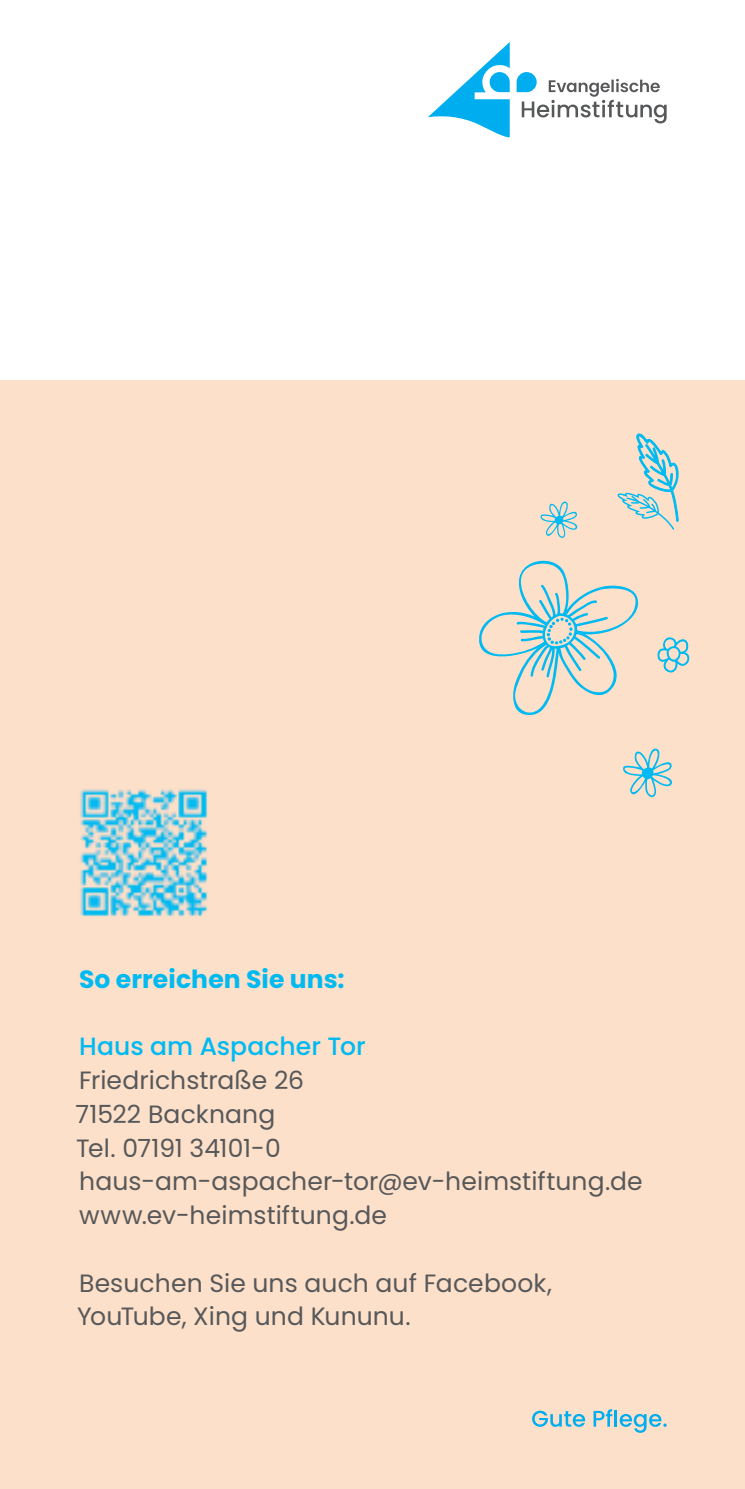
<style>
.page{position:relative;width:745px;height:1489px;background:#fff}
.page>*{position:absolute;margin:0;border:0;box-sizing:border-box;transform-origin:0 0}
.t1{font:25px/33.8px "Poppins";letter-spacing:.005em;color:#57585a}
.t2{font:700 25px "Poppins";letter-spacing:.005em;color:#00baf1}
.t3{font:500 25px "Poppins";color:#00baf1}
</style>
<div class="page">
<div style="left:0;top:380px;width:744px;height:1108px;background:#fde0c9"></div>
<img style="left:80px;top:789px;width:128px;height:128px">
<svg style="left:479px;top:560px;width:160px;height:155px"></svg>
<svg style="left:617px;top:433px;width:62px;height:97px"></svg>
<svg style="left:623px;top:748px;width:49px;height:50px"></svg>
<svg style="left:540px;top:501px;width:38px;height:37px"></svg>
<svg style="left:657px;top:637px;width:32px;height:36px"></svg>
<svg style="left:428px;top:42px;width:81px;height:95px"></svg>
<svg style="left:516px;top:72px;width:150px;height:51px"></svg>
<svg style="left:532px;top:1410px;width:52px;height:16px"></svg>
<svg style="left:593px;top:1409px;width:19px;height:17px"></svg>
<hr style="left:614px;top:1409px;width:3px;height:17px;background:#00aeef">
<svg style="left:619px;top:1414px;width:47px;height:18px"></svg>
<p class="t2" style="left:79px;top:964px;width:267px">So erreichen Sie uns:</p>
<p class="t3" style="left:79px;top:1031px;width:288px">Haus am Aspacher Tor</p>
<p class="t1" style="left:75px;top:1063px;width:568px">Friedrichstraße 26<br>71522 Backnang<br>Tel. 07191 34101-0 haus-am-aspacher-tor@ev-heimstiftung.de www.ev-heimstiftung.de</p>
<p class="t1" style="left:77px;top:1265px;width:476px">Besuchen Sie uns auch auf Facebook,<br>YouTube, Xing und Kununu.</p>
</div>
